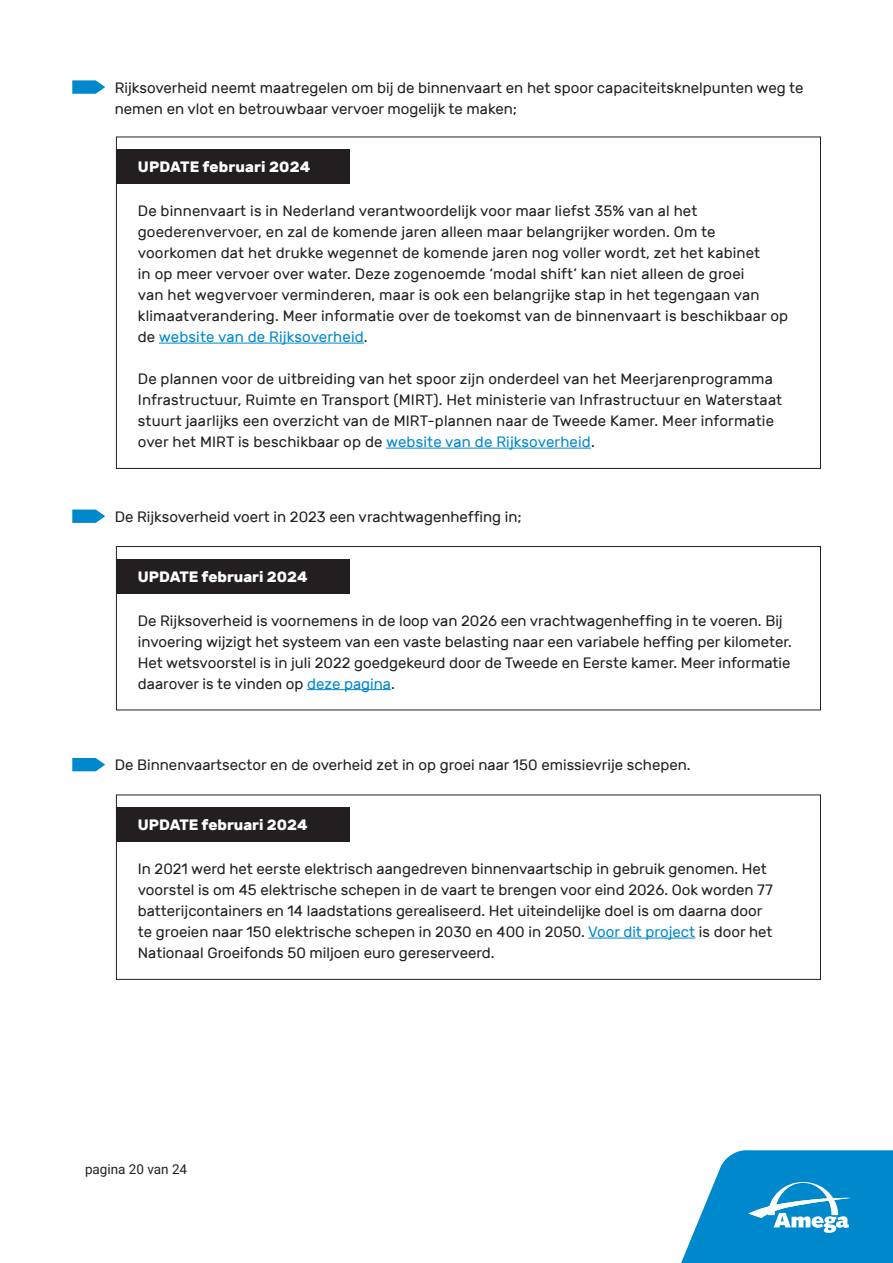
<style>
.page{position:relative;width:893px;height:1263px;background:#fff}
.page>*{position:absolute;margin:0;border:0;box-sizing:border-box;transform-origin:0 0}
.t1{font:15px/21px "Rubik";color:#231f20}
.t2{font:700 15px "Rubik";color:#fff}
.t3{font:13.5px "Roboto";color:#231f20}
.s1{color:#0088cd}
</style>
<div class="page">
<svg style="left:681px;top:1150px;width:212px;height:113px"></svg>
<div style="left:116px;top:150px;width:234px;height:34px;background:#231f20"></div>
<div style="left:116px;top:559px;width:234px;height:34px;background:#231f20"></div>
<div style="left:116px;top:807px;width:234px;height:34px;background:#231f20"></div>
<hr style="left:159px;top:343px;width:205px;height:1px;background:#0088cd">
<hr style="left:386px;top:448px;width:205px;height:1px;background:#0088cd">
<hr style="left:307px;top:689px;width:84px;height:1px;background:#0088cd">
<div style="left:116px;top:546px;width:705px;height:164px;border:1px solid #231f20"></div>
<hr style="left:588px;top:938px;width:107px;height:1px;background:#0088cd">
<svg style="left:72px;top:80px;width:33px;height:14px"></svg>
<svg style="left:72px;top:509px;width:33px;height:14px"></svg>
<svg style="left:72px;top:758px;width:33px;height:13px"></svg>
<p class="t1" style="left:115px;top:77px;width:690px">Rijksoverheid neemt maatregelen om bij de binnenvaart en het spoor capaciteitsknelpunten weg te nemen en vlot en betrouwbaar vervoer mogelijk te maken;</p>
<p class="t2" style="left:138px;top:158px;width:174px">UPDATE februari 2024</p>
<p class="t1" style="left:138px;top:201px;width:652px">De binnenvaart is in Nederland verantwoordelijk voor maar liefst 35% van al het goederenvervoer, en zal de komende jaren alleen maar belangrijker worden. Om te voorkomen dat het drukke wegennet de komende jaren nog voller wordt, zet het kabinet<br>in op meer vervoer over water. Deze zogenoemde ‘modal shift’ kan niet alleen de groei<br>van het wegvervoer verminderen, maar is ook een belangrijke stap in het tegengaan van klimaatverandering. Meer informatie over de toekomst van de binnenvaart is beschikbaar op de <span class="s1">website van de Rijksoverheid</span>.</p>
<p class="t1" style="left:138px;top:369px;width:646px">De plannen voor de uitbreiding van het spoor zijn onderdeel van het Meerjarenprogramma Infrastructuur, Ruimte en Transport (MIRT). Het ministerie van Infrastructuur en Waterstaat stuurt jaarlijks een overzicht van de MIRT-plannen naar de Tweede Kamer. Meer informatie over het MIRT is beschikbaar op de <span class="s1">website van de Rijksoverheid</span>.</p>
<p class="t1" style="left:115px;top:506px;width:409px">De Rijksoverheid voert in 2023 een vrachtwagenheffing in;</p>
<p class="t2" style="left:138px;top:568px;width:171px">UPDATE februari 2024</p>
<p class="t1" style="left:138px;top:610px;width:656px">De Rijksoverheid is voornemens in de loop van 2026 een vrachtwagenheffing in te voeren. Bij invoering wijzigt het systeem van een vaste belasting naar een variabele heffing per kilometer.<br>Het wetsvoorstel is in juli 2022 goedgekeurd door de Tweede en Eerste kamer. Meer informatie daarover is te vinden op <span class="s1">deze pagina</span>.</p>
<p class="t1" style="left:115px;top:755px;width:577px">De Binnenvaartsector en de overheid zet in op groei naar 150 emissievrije schepen.</p>
<p class="t2" style="left:138px;top:816px;width:171px">UPDATE februari 2024</p>
<p class="t1" style="left:138px;top:858px;width:636px">In 2021 werd het eerste elektrisch aangedreven binnenvaartschip in gebruik genomen. Het voorstel is om 45 elektrische schepen in de vaart te brengen voor eind 2026. Ook worden 77 batterijcontainers en 14 laadstations gerealiseerd. Het uiteindelijke doel is om daarna door te groeien naar 150 elektrische schepen in 2030 en 400 in 2050. <span class="s1">Voor dit project</span> is door het Nationaal Groeifonds 50 miljoen euro gereserveerd.</p>
<p class="t3" style="left:85px;top:1159px;width:104px">pagina 20 van 24</p>
</div>
